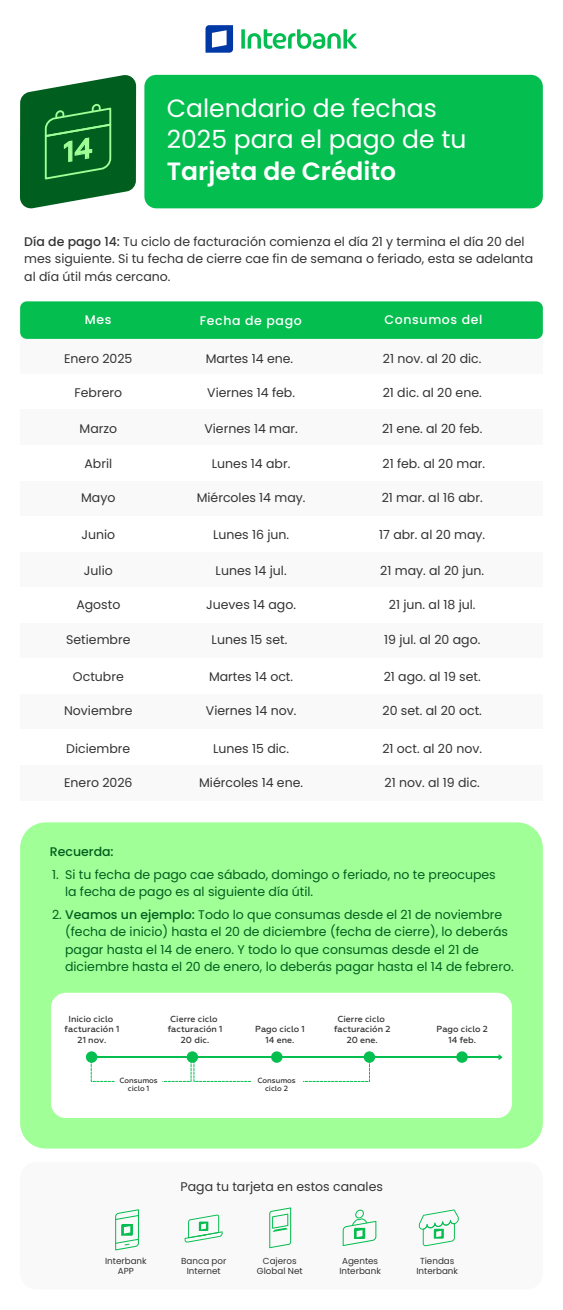
<style>
.page{position:relative;width:563px;height:1310px;background:#fff}
.page>*{position:absolute;margin:0;border:0;box-sizing:border-box;transform-origin:0 0}
.t1{font:25px/31.2px "Poppins";color:#fff}
.t2{font:600 25px "Poppins";color:#fff}
.t3{font:12.5px/17.5px "Poppins";color:#333}
.t4{font:12.5px/17.5px "Poppins";color:#005f1e}
.t5{font:500 12.5px "Poppins";letter-spacing:.05em;color:#fff}
.t6{font:500 12.5px "Poppins";color:#005f1e}
.t7{font:500 8.75px/10.4px "Geometria";color:#333;text-align:center}
.t8{font:8.75px/10px "Poppins";color:#333;text-align:center}
.t9{font:500 7.5px/7.8px "Geometria";color:#333;text-align:center}
.s1{font-weight:500}
</style>
<div class="page">
<div style="left:144px;top:75px;width:398px;height:133px;background:#05be50;border-radius:12px"></div>
<div style="left:20px;top:822px;width:522px;height:326px;background:#a0ff96;border-radius:25px"></div>
<div style="left:20px;top:1162px;width:522px;height:127px;background:#f9f9f9;border-radius:16px"></div>
<svg style="left:115px;top:1209px;width:24px;height:41px"></svg>
<svg style="left:418px;top:1209px;width:40px;height:37px"></svg>
<svg style="left:342px;top:1210px;width:34px;height:36px"></svg>
<svg style="left:269px;top:1207px;width:22px;height:41px"></svg>
<svg style="left:184px;top:1214px;width:38px;height:28px"></svg>
<svg style="left:241px;top:29px;width:116px;height:20px"></svg>
<svg style="left:205px;top:25px;width:28px;height:28px"></svg>
<div style="left:20px;top:312px;width:522px;height:62px;background:#f9f9f9"></div>
<div style="left:20px;top:301px;width:522px;height:38px;background:#05be50;border-radius:7px"></div>
<div style="left:20px;top:410px;width:522px;height:35px;background:#f9f9f9"></div>
<div style="left:20px;top:481px;width:522px;height:35px;background:#f9f9f9"></div>
<div style="left:20px;top:552px;width:522px;height:35px;background:#f9f9f9"></div>
<div style="left:20px;top:623px;width:522px;height:35px;background:#f9f9f9"></div>
<div style="left:20px;top:694px;width:522px;height:35px;background:#f9f9f9"></div>
<div style="left:20px;top:765px;width:522px;height:35px;background:#f9f9f9"></div>
<div style="left:51px;top:993px;width:461px;height:125px;background:#fff;border-radius:15px"></div>
<hr style="left:95px;top:1056px;width:403px;height:2px;background:#05be50">
<div style="left:86px;top:1051px;width:11px;height:12px;background:#05be50;border-radius:50%"></div>
<svg style="left:186px;top:1051px;width:12px;height:12px"></svg>
<div style="left:271px;top:1051px;width:11px;height:12px;background:#05be50;border-radius:50%"></div>
<div style="left:363px;top:1051px;width:12px;height:12px;background:#05be50;border-radius:50%"></div>
<div style="left:456px;top:1051px;width:11px;height:12px;background:#05be50;border-radius:50%"></div>
<svg style="left:498px;top:1054px;width:4px;height:6px"></svg>
<svg style="left:91px;top:1058px;width:24px;height:24px"></svg>
<svg style="left:162px;top:1056px;width:90px;height:26px"></svg>
<svg style="left:302px;top:1058px;width:68px;height:24px"></svg>
<svg style="left:20px;top:75px;width:116px;height:134px;background:#2b7d42"></svg>
<h1 class="t1" style="left:167px;top:93px;width:301px">Calendario de fechas<br>2025 para el pago de tu</h1>
<h1 class="t2" style="left:167px;top:156px;width:231px">Tarjeta de Crédito</h1>
<p class="t3" style="left:24px;top:233px;width:510px"><span class="s1">Día de pago 14:</span> Tu ciclo de facturación comienza el día 21 y termina el día 20 del mes siguiente. Si tu fecha de cierre cae fin de semana o feriado, esta se adelanta al día útil más cercano.</p>
<p class="t5" style="left:85px;top:313px;width:28px">Mes</p>
<p class="t5" style="left:200px;top:314px;width:103px">Fecha de pago</p>
<p class="t5" style="left:384px;top:312px;width:99px">Consumos del</p>
<p class="t3" style="left:64px;top:350px;width:70px">Enero 2025</p>
<p class="t3" style="left:74px;top:384px;width:49px">Febrero</p>
<p class="t3" style="left:383px;top:350px;width:100px">21 nov. al 20 dic.</p>
<p class="t3" style="left:382px;top:384px;width:100px">21 dic. al 20 ene.</p>
<p class="t3" style="left:382px;top:419px;width:102px">21 ene. al 20 feb.</p>
<p class="t3" style="left:382px;top:455px;width:104px">21 feb. al 20 mar.</p>
<p class="t3" style="left:381px;top:489px;width:102px">21 mar. al 16 abr.</p>
<p class="t3" style="left:379px;top:525px;width:107px">17 abr. al 20 may.</p>
<p class="t3" style="left:380px;top:562px;width:105px">21 may. al 20 jun.</p>
<p class="t3" style="left:389px;top:596px;width:88px">21 jun. al 18 jul.</p>
<p class="t3" style="left:384px;top:631px;width:98px">19 jul. al 20 ago.</p>
<p class="t3" style="left:383px;top:668px;width:98px">21 ago. al 19 set.</p>
<p class="t3" style="left:382px;top:702px;width:101px">20 set. al 20 oct.</p>
<p class="t3" style="left:382px;top:740px;width:101px">21 oct. al 20 nov.</p>
<p class="t3" style="left:206px;top:350px;width:89px">Martes 14 ene.</p>
<p class="t3" style="left:207px;top:384px;width:89px">Viernes 14 feb.</p>
<p class="t3" style="left:204px;top:420px;width:95px">Viernes 14 mar.</p>
<p class="t3" style="left:212px;top:455px;width:80px">Lunes 14 abr.</p>
<p class="t3" style="left:197px;top:489px;width:110px">Miércoles 14 may.</p>
<p class="t3" style="left:213px;top:526px;width:78px">Lunes 16 jun.</p>
<p class="t3" style="left:215px;top:562px;width:73px">Lunes 14 jul.</p>
<p class="t3" style="left:206px;top:596px;width:91px">Jueves 14 ago.</p>
<p class="t3" style="left:211px;top:631px;width:77px">Lunes 15 set.</p>
<p class="t3" style="left:209px;top:668px;width:85px">Martes 14 oct.</p>
<p class="t3" style="left:206px;top:702px;width:92px">Viernes 14 nov.</p>
<p class="t3" style="left:213px;top:740px;width:77px">Lunes 15 dic.</p>
<p class="t3" style="left:79px;top:419px;width:39px">Marzo</p>
<p class="t3" style="left:84px;top:454px;width:29px">Abril</p>
<p class="t3" style="left:81px;top:489px;width:36px">Mayo</p>
<p class="t3" style="left:81px;top:525px;width:35px">Junio</p>
<p class="t3" style="left:84px;top:562px;width:30px">Julio</p>
<p class="t3" style="left:76px;top:596px;width:45px">Agosto</p>
<p class="t3" style="left:66px;top:631px;width:66px">Setiembre</p>
<p class="t3" style="left:73px;top:668px;width:52px">Octubre</p>
<p class="t3" style="left:64px;top:702px;width:70px">Noviembre</p>
<p class="t3" style="left:66px;top:740px;width:66px">Diciembre</p>
<p class="t3" style="left:64px;top:774px;width:70px">Enero 2026</p>
<p class="t3" style="left:199px;top:774px;width:105px">Miércoles 14 ene.</p>
<p class="t3" style="left:384px;top:774px;width:97px">21 nov. al 19 dic.</p>
<p class="t6" style="left:50px;top:844px;width:65px">Recuerda:</p>
<p class="t4" style="left:65px;top:866px;width:432px">Si tu fecha de pago cae sábado, domingo o feriado, no te preocupes la fecha de pago es al siguiente día útil.</p>
<p class="t4" style="left:52px;top:866px;width:8px">1.</p>
<p class="t4" style="left:65px;top:906px;width:450px;text-indent:-13px">2. <span class="s1">Veamos un ejemplo:</span> Todo lo que consumas desde el 21 de noviembre (fecha de inicio) hasta el 20 de diciembre (fecha de cierre), lo deberás pagar hasta el 14 de enero. Y todo lo que consumas desde el 21 de diciembre hasta el 20 de enero, lo deberás pagar hasta el 14 de febrero.</p>
<p class="t7" style="left:65px;top:1014px;width:56px">Inicio ciclo facturación 1</p>
<p class="t7" style="left:255px;top:1024px;width:51px">Pago ciclo 1</p>
<p class="t7" style="left:78px;top:1034px;width:30px">21 nov.</p>
<p class="t7" style="left:265px;top:1034px;width:30px">14 ene.</p>
<p class="t7" style="left:168px;top:1014px;width:56px">Cierre ciclo facturación 1<br>20 dic.</p>
<p class="t7" style="left:334px;top:1014px;width:58px">Cierre ciclo facturación 2<br>20 ene.</p>
<p class="t7" style="left:436px;top:1024px;width:53px">Pago ciclo 2<br>14 feb.</p>
<p class="t9" style="left:119px;top:1076px;width:40px">Consumos ciclo 1</p>
<p class="t9" style="left:257px;top:1076px;width:40px">Consumos ciclo 2</p>
<p class="t3" style="left:180px;top:1178px;width:204px">Paga tu tarjeta en estos canales</p>
<p class="t8" style="left:105px;top:1256px;width:43px">Interbank<br>APP</p>
<p class="t8" style="left:181px;top:1256px;width:47px">Banca por<br>Internet</p>
<p class="t8" style="left:257px;top:1256px;width:47px">Cajeros<br>Global Net</p>
<p class="t8" style="left:339px;top:1256px;width:43px">Agentes<br>Interbank</p>
<p class="t8" style="left:416px;top:1256px;width:43px">Tiendas<br>Interbank</p>
</div>
